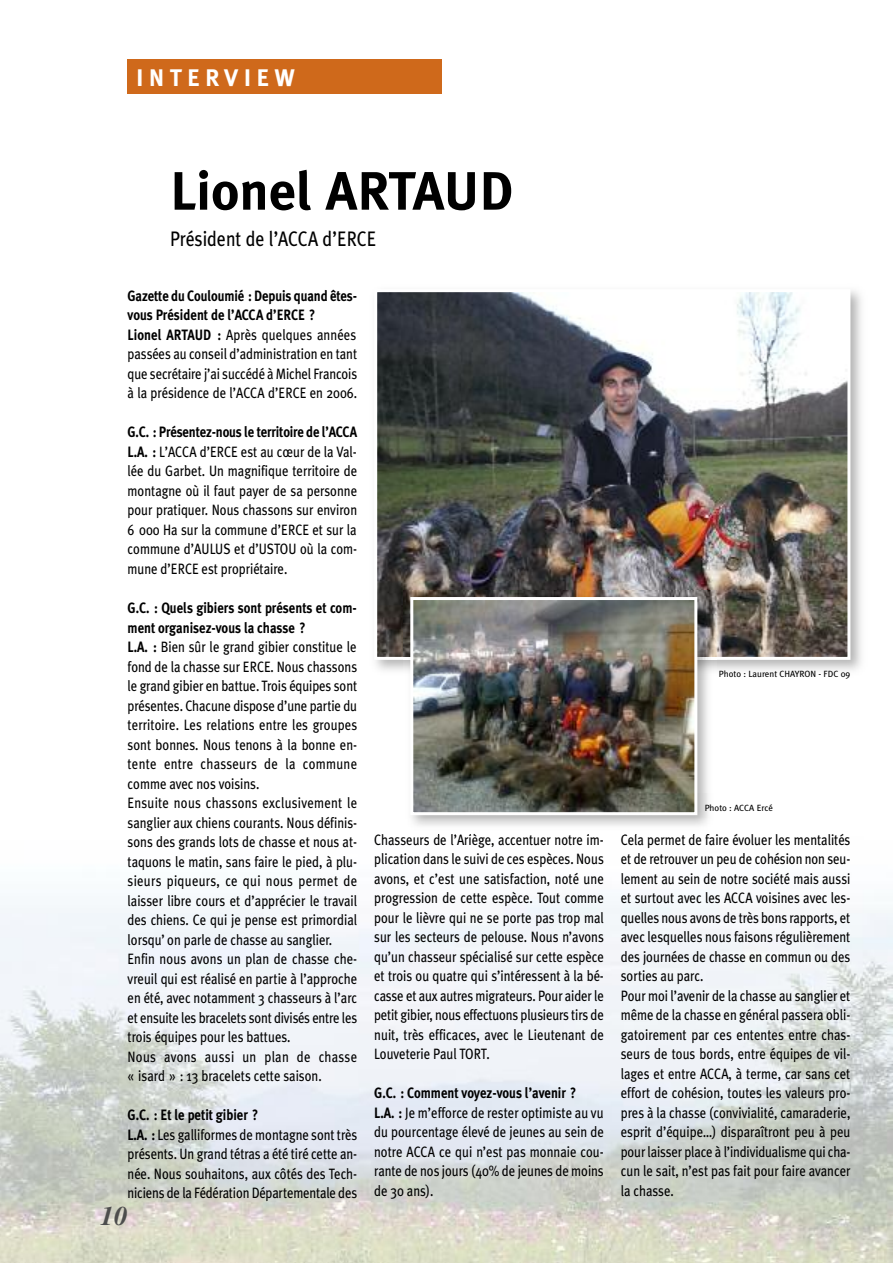
<style>
.page{position:relative;width:893px;height:1263px;background:#fff}
.page>*{position:absolute;margin:0;border:0;box-sizing:border-box;transform-origin:0 0}
.t1{font:700 54px "Meta Plus";color:#000}
.t2{font:italic 700 27px "Times";color:#4d4d4d}
.t3{font:700 24px "Meta Plus";letter-spacing:.22em;color:#fff}
.t4{font:21px "Meta Plus";color:#000;scale:.85 1}
.t5{font:15px/19.5px "Meta Plus";color:#000;scale:.85 1}
.t6{font:9px "Meta Plus";color:#000}
.s1{font-weight:700}
</style>
<div class="page">
<img style="left:0;top:901px;width:893px;height:362px">
<div style="left:128px;top:60px;width:314px;height:34px;background:#cf691b"></div>
<img style="left:375px;top:290px;width:486px;height:381px">
<img style="left:378px;top:293px;width:468px;height:363px">
<div style="left:374px;top:289px;width:476px;height:371px;border:3px solid #fff"></div>
<img style="left:403px;top:590px;width:314px;height:245px">
<img style="left:624px;top:834px;width:71px;height:1px">
<img style="left:414px;top:601px;width:279px;height:210px">
<div style="left:410px;top:597px;width:287px;height:218px;border:3px solid #fff"></div>
<h3 class="t3" style="left:136px;top:64px;width:161px">INTERVIEW</h3>
<h1 class="t1" style="left:170px;top:159px;width:345px">Lionel ARTAUD</h1>
<h3 class="t4" style="left:170px;top:227px;width:244px">Président de l’ACCA d’ERCE</h3>
<p class="t5" style="left:128px;top:286px;width:272px"><span class="s1">Gazette du Couloumié : Depuis quand êtes&shy;vous Président de l’ACCA d’ERCE ?<br>Lionel ARTAUD :</span> Après quelques années passées au conseil d’administration en tant que secrétaire j’ai succédé à Michel Francois à la présidence de l’ACCA d’ERCE en 2006.</p>
<p class="t5" style="left:128px;top:422px;width:272px;text-align:justify"><span class="s1">G.C. : Présentez-nous le territoire de l’ACCA L.A. :</span> L’ACCA d’ERCE est au cœur de la Val&shy;lée du Garbet. Un magnifique territoire de montagne où il faut payer de sa personne pour pratiquer. Nous chassons sur environ 6 000 Ha sur la commune d’ERCE et sur la commune d’AULUS et d’USTOU où la com&shy;mune d’ERCE est propriétaire.</p>
<p class="t5" style="left:128px;top:598px;width:272px"><span class="s1">G.C. : Quels gibiers sont présents et com&shy;ment organisez-vous la chasse ?<br>L.A. :</span> Bien sûr le grand gibier constitue le fond de la chasse sur ERCE. Nous chassons le grand gibier en battue. Trois équipes sont présentes. Chacune dispose d’une partie du territoire. Les relations entre les groupes sont bonnes. Nous tenons à la bonne en&shy;tente entre chasseurs de la commune comme avec nos voisins.<br>Ensuite nous chassons exclusivement le sanglier aux chiens courants. Nous définis&shy;sons des grands lots de chasse et nous at&shy;taquons le matin, sans faire le pied, à plu&shy;sieurs piqueurs, ce qui nous permet de laisser libre cours et d’apprécier le travail des chiens. Ce qui je pense est primordial lorsqu’ on parle de chasse au sanglier.<br>Enfin nous avons un plan de chasse che&shy;vreuil qui est réalisé en partie à l’approche en été, avec notamment 3 chasseurs à l’arc et ensuite les bracelets sont divisés entre les trois équipes pour les battues.<br>Nous avons aussi un plan de chasse « isard » : 13 bracelets cette saison.</p>
<p class="t5" style="left:128px;top:1105px;width:272px"><span class="s1">G.C. : Et le petit gibier ?<br>L.A. :</span> Les galliformes de montagne sont très présents. Un grand tétras a été tiré cette an&shy;née. Nous souhaitons, aux côtés des Tech&shy;niciens de la Fédération Départementale des</p>
<h2 class="t2" style="left:101px;top:1206px;width:28px">10</h2>
<p class="t5" style="left:374px;top:830px;width:272px;text-align:justify">Chasseurs de l’Ariège, accentuer notre im&shy;plication dans le suivi de ces espèces. Nous avons, et c’est une satisfaction, noté une progression de cette espèce. Tout comme pour le lièvre qui ne se porte pas trop mal sur les secteurs de pelouse. Nous n’avons qu’un chasseur spécialisé sur cette espèce et trois ou quatre qui s’intéressent à la bé&shy;casse et aux autres migrateurs. Pour aider le petit gibier, nous effectuons plusieurs tirs de nuit, très efficaces, avec le Lieutenant de Louveterie Paul TORT.</p>
<p class="t5" style="left:374px;top:1083px;width:272px"><span class="s1">G.C. : Comment voyez-vous l’avenir ?<br>L.A. :</span> Je m’efforce de rester optimiste au vu du pourcentage élevé de jeunes au sein de notre ACCA ce qui n’est pas monnaie cou&shy;rante de nos jours (40% de jeunes de moins de 30 ans).</p>
<p class="t6" style="left:719px;top:669px;width:133px">Photo : Laurent CHAYRON - FDC 09</p>
<p class="t6" style="left:705px;top:803px;width:70px">Photo : ACCA Ercé</p>
<p class="t5" style="left:621px;top:830px;width:272px">Cela permet de faire évoluer les mentalités et de retrouver un peu de cohésion non seu&shy;lement au sein de notre société mais aussi et surtout avec les ACCA voisines avec les&shy;quelles nous avons de très bons rapports, et avec lesquelles nous faisons régulièrement des journées de chasse en commun ou des sorties au parc.<br>Pour moi l’avenir de la chasse au sanglier et même de la chasse en général passera obli&shy;gatoirement par ces ententes entre chas&shy;seurs de tous bords, entre équipes de vil&shy;lages et entre ACCA, à terme, car sans cet effort de cohésion, toutes les valeurs pro&shy;pres à la chasse (convivialité, camaraderie, esprit d’équipe…) disparaîtront peu à peu pour laisser place à l’individualisme qui cha&shy;cun le sait, n’est pas fait pour faire avancer la chasse.</p>
</div>
